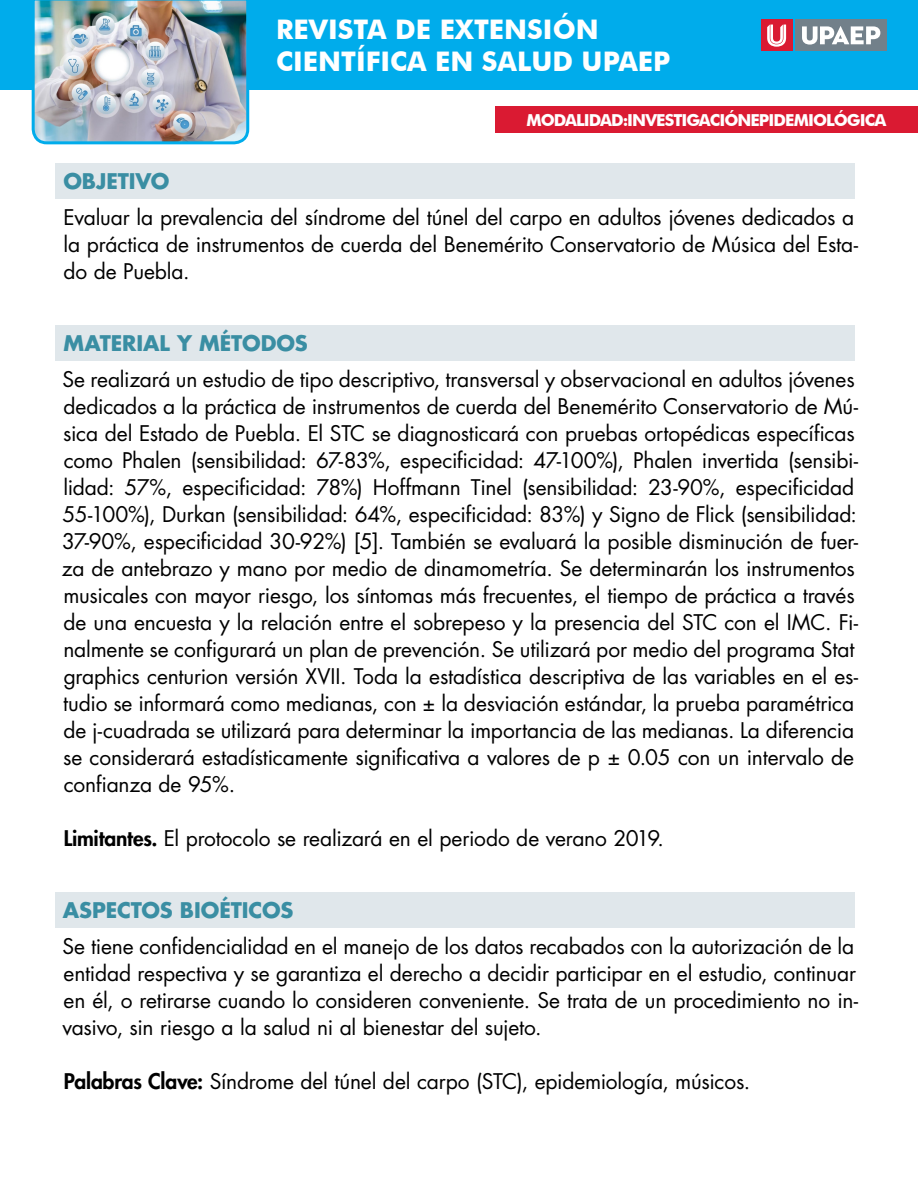
<style>
.page{position:relative;width:918px;height:1188px;background:#fff}
.page>*{position:absolute;margin:0;border:0;box-sizing:border-box;transform-origin:0 0}
.t1{font:700 27px/32.4px "Futura BT";color:#fff}
.cuerpo{font:21px/27px "Futura Std";letter-spacing:-.01em;color:#000}
.apartado{font:700 21px "Futura Std";letter-spacing:-.005em;color:#3a8ea3}
.t2{font:700 16.5px "Futura BT";color:#fff}
.s1{font-weight:800}
</style>
<div class="page">
<div style="left:0;top:0;width:918px;height:90px;background:#00aceb"></div>
<img style="left:31px;top:0;width:219px;height:145px">
<div style="left:796px;top:20px;width:91px;height:31px;background:#72808a"></div>
<svg style="left:802px;top:26px;width:78px;height:19px"></svg>
<div style="left:761px;top:20px;width:31px;height:31px;background:#da1a32"></div>
<svg style="left:767px;top:25px;width:19px;height:22px"></svg>
<div style="left:495px;top:106px;width:423px;height:27px;background:#da1a32"></div>
<div style="left:56px;top:163px;width:799px;height:36px;background:#e0e7eb"></div>
<div style="left:56px;top:325px;width:799px;height:36px;background:#e0e7eb"></div>
<div style="left:56px;top:892px;width:799px;height:36px;background:#e0e7eb"></div>
<p class="t1" style="left:276px;top:13px;width:396px">REVISTA DE EXTENSIÓN<br>CIENTÍFICA EN SALUD UPAEP</p>
<p class="t2" style="left:526px;top:110px;width:12px">MODALIDAD</p>
<p class="t2" style="left:623px;top:110px;width:15px">: INVESTIGACIÓN</p>
<p class="t2" style="left:750px;top:110px;width:11px">EPIDEMIOLÓGICA</p>
<p class="apartado" style="left:63px;top:167px;width:108px">OBJETIVO</p>
<p class="cuerpo" style="left:63px;top:204px;width:796px">Evaluar la prevalencia del síndrome del túnel del carpo en adultos jóvenes dedicados a la práctica de instrumentos de cuerda del Benemérito Conservatorio de Música del Esta&shy;do de Puebla.</p>
<p class="apartado" style="left:63px;top:329px;width:246px">MATERIAL Y MÉTODOS</p>
<p class="cuerpo" style="left:62px;top:366px;width:798px">Se realizará un estudio de tipo descriptivo, transversal y observacional en adultos jóvenes dedicados a la práctica de instrumentos de cuerda del Benemérito Conservatorio de Mú&shy;sica del Estado de Puebla. El STC se diagnosticará con pruebas ortopédicas específicas como Phalen (sensibilidad: 67-83%, especificidad: 47-100%), Phalen invertida (sensibi&shy;lidad: 57%, especificidad: 78%) Hoffmann Tinel (sensibilidad: 23-90%, especificidad 55-100%), Durkan (sensibilidad: 64%, especificidad: 83%) y Signo de Flick (sensibilidad:<br>37-90%, especificidad 30-92%) [5]. También se evaluará la posible disminución de fuer&shy;za de antebrazo y mano por medio de dinamometría. Se determinarán los instrumentos musicales con mayor riesgo, los síntomas más frecuentes, el tiempo de práctica a través de una encuesta y la relación entre el sobrepeso y la presencia del STC con el IMC. Fi&shy;nalmente se configurará un plan de prevención. Se utilizará por medio del programa Stat graphics centurion versión XVII. Toda la estadística descriptiva de las variables en el es&shy;tudio se informará como medianas, con ± la desviación estándar, la prueba paramétrica de j-cuadrada se utilizará para determinar la importancia de las medianas. La diferencia se considerará estadísticamente significativa a valores de p ± 0.05 con un intervalo de confianza de 95%.</p>
<p class="cuerpo" style="left:64px;top:825px;width:602px"><span class="s1">Limitantes.</span> El protocolo se realizará en el periodo de verano 2019.</p>
<p class="apartado" style="left:63px;top:896px;width:232px">ASPECTOS BIOÉTICOS</p>
<p class="cuerpo" style="left:62px;top:933px;width:797px">Se tiene confidencialidad en el manejo de los datos recabados con la autorización de la entidad respectiva y se garantiza el derecho a decidir participar en el estudio, continuar en él, o retirarse cuando lo consideren conveniente. Se trata de un procedimiento no in&shy;vasivo, sin riesgo a la salud ni al bienestar del sujeto.</p>
<p class="cuerpo" style="left:64px;top:1068px;width:688px"><span class="s1">Palabras Clave:</span> Síndrome del túnel del carpo (STC), epidemiología, músicos.</p>
</div>
